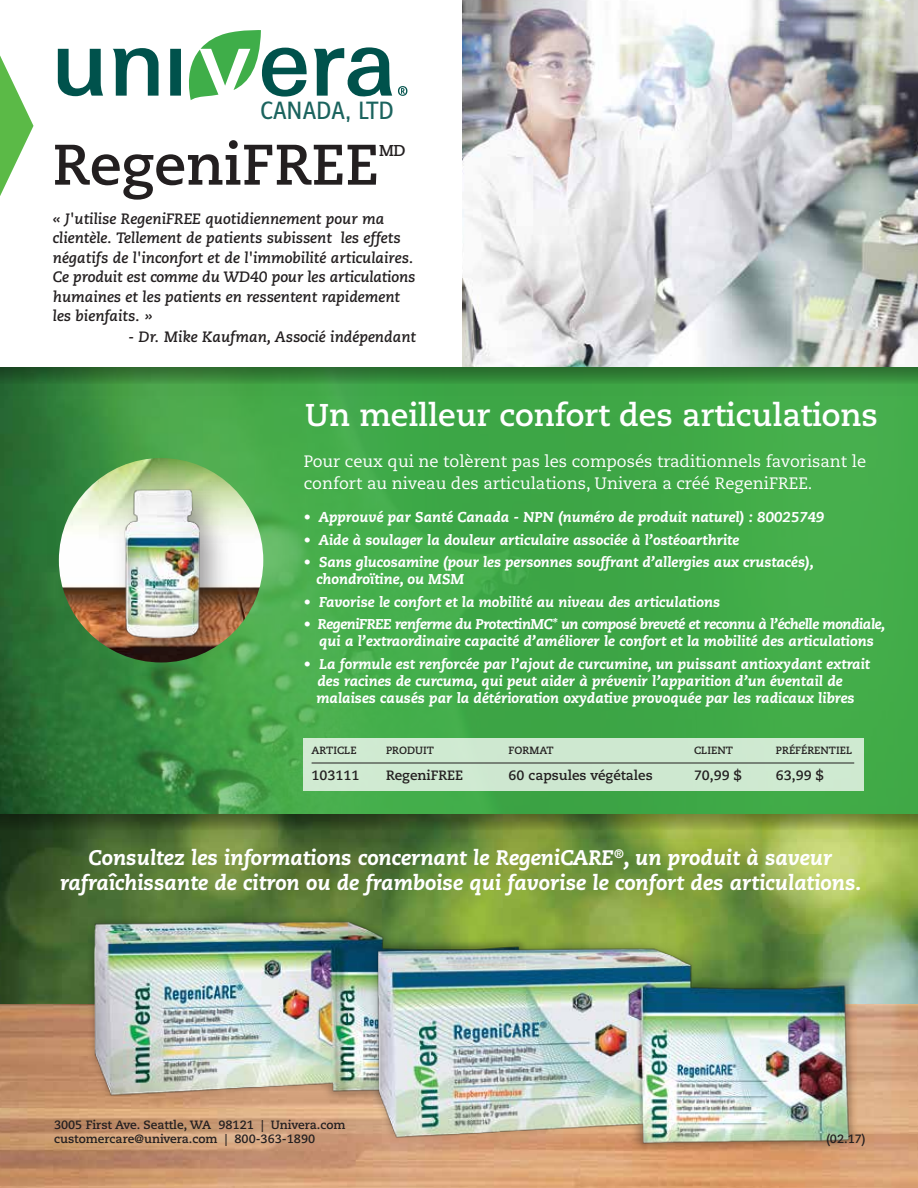
<style>
.page{position:relative;width:918px;height:1188px;background:#fff}
.page>*{position:absolute;margin:0;border:0;box-sizing:border-box;transform-origin:0 0}
.t1{font:700 57px "Caecilia LT Std";color:#231f20}
.t2{font:700 31.5px "Caecilia LT Std";color:#fff}
.t3{font:26.1px "Zine Sans Dis";letter-spacing:-.01em;color:rgb(0 82 76/.9)}
.t4{font:italic 800 21px/25.2px "Caecilia LT Std";color:#fff;text-align:center}
.t5{font:16.5px/22.5px "Caecilia LT Std";color:#fff}
.t6{font:700 15.75px "Caecilia LT Std";color:#231f20}
.t7{font:italic 700 15px/19.5px "Caecilia LT Std";color:#231f20}
.t8{font:italic 800 14.25px/17.1px "Caecilia LT Std";color:#fff}
.t9{font:italic 800 14.25px/17.1px "Caecilia LT Std";letter-spacing:-.03em;color:#fff;text-align:center}
.t10{font:700 13.5px "Caecilia LT Std";color:#231f20}
.t11{font:700 12px/14.4px "Caecilia LT Std";color:#231f20}
.t12{font:700 10.5px "Caecilia LT Std";color:#231f20}
</style>
<div class="page">
<img style="left:0;top:842px;width:918px;height:162px">
<img style="left:0;top:1004px;width:918px;height:184px">
<img style="left:72px;top:893px;width:472px;height:233px">
<img style="left:353px;top:917px;width:513px;height:253px">
<img style="left:462px;top:0;width:456px;height:368px">
<svg style="left:0;top:814px;width:918px;height:28px;background:#5f7733"></svg>
<svg style="left:0;top:396px;width:918px;height:418px;background:#3fa246"></svg>
<svg style="left:0;top:368px;width:918px;height:28px;background:#388e3d"></svg>
<img style="left:59px;top:458px;width:204px;height:204px;border-radius:102px">
<img style="left:103px;top:467px;width:140px;height:213px">
<img style="left:106px;top:472px;width:110px;height:182px">
<svg style="left:0;top:55px;width:33px;height:141px"></svg>
<div style="left:303px;top:739px;width:561px;height:52px;background:#cfe9d0"></div>
<hr style="left:312px;top:763px;width:542px;height:1px;background:#231f20">
<div style="left:170px;top:49px;width:11px;height:47px;background:#00524c"></div>
<svg style="left:189px;top:30px;width:118px;height:70px"></svg>
<svg style="left:113px;top:48px;width:46px;height:48px"></svg>
<svg style="left:58px;top:49px;width:45px;height:47px"></svg>
<svg style="left:314px;top:47px;width:78px;height:50px"></svg>
<svg style="left:398px;top:86px;width:9px;height:10px"></svg>
<h3 class="t3" style="left:260px;top:97px;width:136px">CANADA, LTD</h3>
<h1 class="t1" style="left:53px;top:131px;width:328px">RegeniFREE</h1>
<p class="t6" style="left:379px;top:141px;width:28px">MD</p>
<p class="t7" style="left:53px;top:209px;width:364px">« J'utilise RegeniFREE quotidiennement pour ma clientèle. Tellement de patients subissent les effets négatifs de l'inconfort et de l'immobilité articulaires.<br>Ce produit est comme du WD40 pour les articulations humaines et les patients en ressentent rapidement les bienfaits. »</p>
<p class="t7" style="left:128px;top:327px;width:289px">- Dr. Mike Kaufman, Associé indépendant</p>
<h2 class="t2" style="left:305px;top:396px;width:574px">Un meilleur confort des articulations</h2>
<p class="t5" style="left:304px;top:450px;width:564px">Pour ceux qui ne tolèrent pas les composés traditionnels favorisant le confort au niveau des articulations, Univera a créé RegeniFREE.</p>
<p class="t8" style="left:304px;top:509px;width:523px">• Approuvé par Santé Canada - NPN (numéro de produit naturel) : 80025749</p>
<p class="t8" style="left:304px;top:531px;width:437px">• Aide à soulager la douleur articulaire associée à l’ostéoarthrite</p>
<p class="t8" style="left:316px;top:554px;width:499px;text-indent:-13px">• Sans glucosamine (pour les personnes souffrant d’allergies aux crustacés), chondroïtine, ou MSM</p>
<p class="t8" style="left:304px;top:594px;width:418px">• Favorise le confort et la mobilité au niveau des articulations</p>
<p class="t9" style="left:304px;top:616px;width:583px">• RegeniFREE renferme du ProtectinMC* un composé breveté et reconnu à l’échelle mondiale, qui a l’extraordinaire capacité d’améliorer le confort et la mobilité des articulations</p>
<p class="t8" style="left:316px;top:656px;width:555px;text-indent:-13px">• La formule est renforcée par l’ajout de curcumine, un puissant antioxydant extrait des racines de curcuma, qui peut aider à prévenir l’apparition d’un éventail de malaises causés par la détérioration oxydative provoquée par les radicaux libres</p>
<p class="t12" style="left:312px;top:745px;width:47px">ARTICLE</p>
<p class="t10" style="left:312px;top:767px;width:49px">103111</p>
<p class="t12" style="left:386px;top:745px;width:50px">PRODUIT</p>
<p class="t10" style="left:386px;top:767px;width:79px">RegeniFREE</p>
<p class="t12" style="left:509px;top:745px;width:47px">FORMAT</p>
<p class="t10" style="left:509px;top:767px;width:146px">60 capsules végétales</p>
<p class="t12" style="left:694px;top:745px;width:40px">CLIENT</p>
<p class="t10" style="left:694px;top:767px;width:49px">70,99 $</p>
<p class="t12" style="left:776px;top:745px;width:78px">PRÉFÉRENTIEL</p>
<p class="t10" style="left:776px;top:767px;width:49px">63,99 $</p>
<h3 class="t4" style="left:60px;top:845px;width:803px">Consultez les informations concernant le RegeniCARE<sup>®</sup>, un produit à saveur rafraîchissante de citron ou de framboise qui favorise le confort des articulations.</h3>
<p class="t11" style="left:54px;top:1118px;width:293px">3005 First Ave. Seattle, WA 98121 | Univera.com customercare@univera.com | 800-363-1890</p>
<p class="t11" style="left:826px;top:1132px;width:41px">(02.17)</p>
</div>
